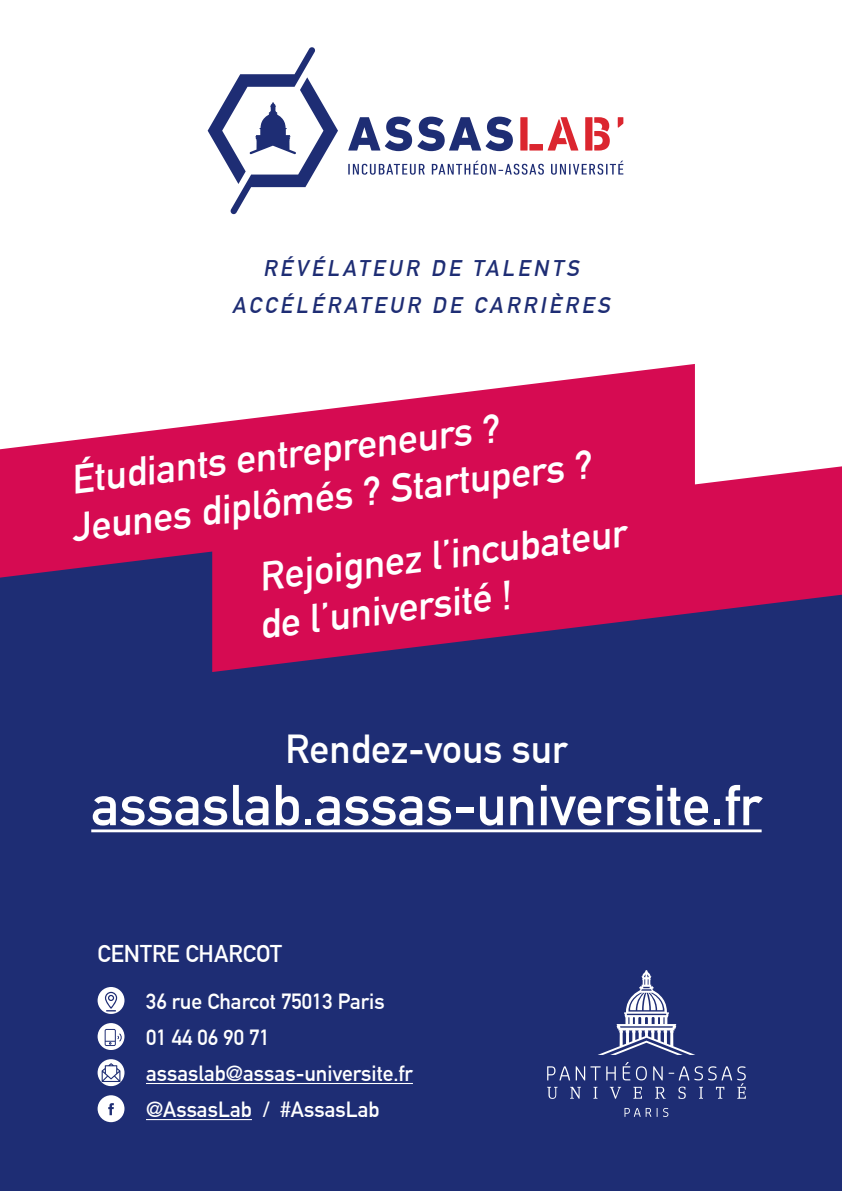
<style>
.page{position:relative;width:842px;height:1191px;background:#fff}
.page>*{position:absolute;margin:0;border:0;box-sizing:border-box;transform-origin:0 0}
.t1{font:700 56.6px "DIN Alternate";color:#fff}
.t2{font:700 39.6px/47.6px "DIN Alternate";color:#fff}
.t3{font:700 23.8px "DIN Alternate";color:#fff}
.t4{font:italic 700 22.2px/37px "DIN Alternate";color:#1e2d74;text-align:center}
.t5{font:700 21.6px/36px "DIN Alternate";color:#fff}
</style>
<div class="page">
<div style="left:0;top:507px;width:842px;height:684px;background:#1e2d74"></div>
<svg style="left:348px;top:117px;width:165px;height:34px"></svg>
<svg style="left:520px;top:117px;width:103px;height:33px"></svg>
<svg style="left:208px;top:47px;width:130px;height:167px"></svg>
<svg style="left:348px;top:164px;width:77px;height:11px"></svg>
<svg style="left:432px;top:161px;width:112px;height:14px"></svg>
<svg style="left:551px;top:161px;width:72px;height:14px"></svg>
<hr style="left:91px;top:829px;width:671px;height:3px;background:#fff">
<svg style="left:0;top:364px;width:695px;height:213px;fill:#d60b52"></svg>
<svg style="left:212px;top:466px;width:630px;height:206px;fill:#d60b52"></svg>
<hr style="left:146px;top:1083px;width:267px;height:1px;background:#fff">
<hr style="left:146px;top:1119px;width:106px;height:1px;background:#fff">
<svg style="left:98px;top:987px;width:26px;height:27px"></svg>
<svg style="left:98px;top:1023px;width:26px;height:27px"></svg>
<svg style="left:98px;top:1059px;width:26px;height:27px"></svg>
<svg style="left:98px;top:1095px;width:26px;height:27px"></svg>
<svg style="left:547px;top:1066px;width:23px;height:14px"></svg>
<svg style="left:576px;top:1066px;width:40px;height:14px"></svg>
<svg style="left:623px;top:1062px;width:7px;height:18px"></svg>
<svg style="left:636px;top:1066px;width:11px;height:14px"></svg>
<svg style="left:624px;top:1108px;width:27px;height:8px"></svg>
<svg style="left:657px;top:1108px;width:11px;height:8px"></svg>
<svg style="left:547px;top:1086px;width:10px;height:12px"></svg>
<svg style="left:570px;top:1086px;width:11px;height:12px"></svg>
<svg style="left:593px;top:1086px;width:4px;height:12px"></svg>
<svg style="left:610px;top:1086px;width:11px;height:12px"></svg>
<svg style="left:633px;top:1086px;width:9px;height:12px"></svg>
<svg style="left:653px;top:1066px;width:93px;height:32px"></svg>
<svg style="left:598px;top:970px;width:97px;height:85px"></svg>
<p class="t4" style="left:232px;top:249px;width:385px">RÉVÉLATEUR DE TALENTS<br>ACCÉLÉRATEUR DE CARRIÈRES</p>
<p class="t2" style="left:62px;top:454px;width:526px;rotate:-7deg">Étudiants entrepreneurs ?<br>Jeunes diplômés ? Startupers ?</p>
<p class="t2" style="left:250px;top:552px;width:377px;rotate:-7deg">Rejoignez l’incubateur de l’université !</p>
<p class="t2" style="left:285px;top:722px;width:284px">Rendez-vous sur</p>
<h1 class="t1" style="left:91px;top:762px;width:672px">assaslab.assas-universite.fr</h1>
<p class="t3" style="left:98px;top:935px;width:186px">CENTRE CHARCOT</p>
<p class="t5" style="left:146px;top:982px;width:268px">36 rue Charcot 75013 Paris<br>01 44 06 90 71 assaslab@assas-universite.fr @AssasLab / #AssasLab</p>
</div>
